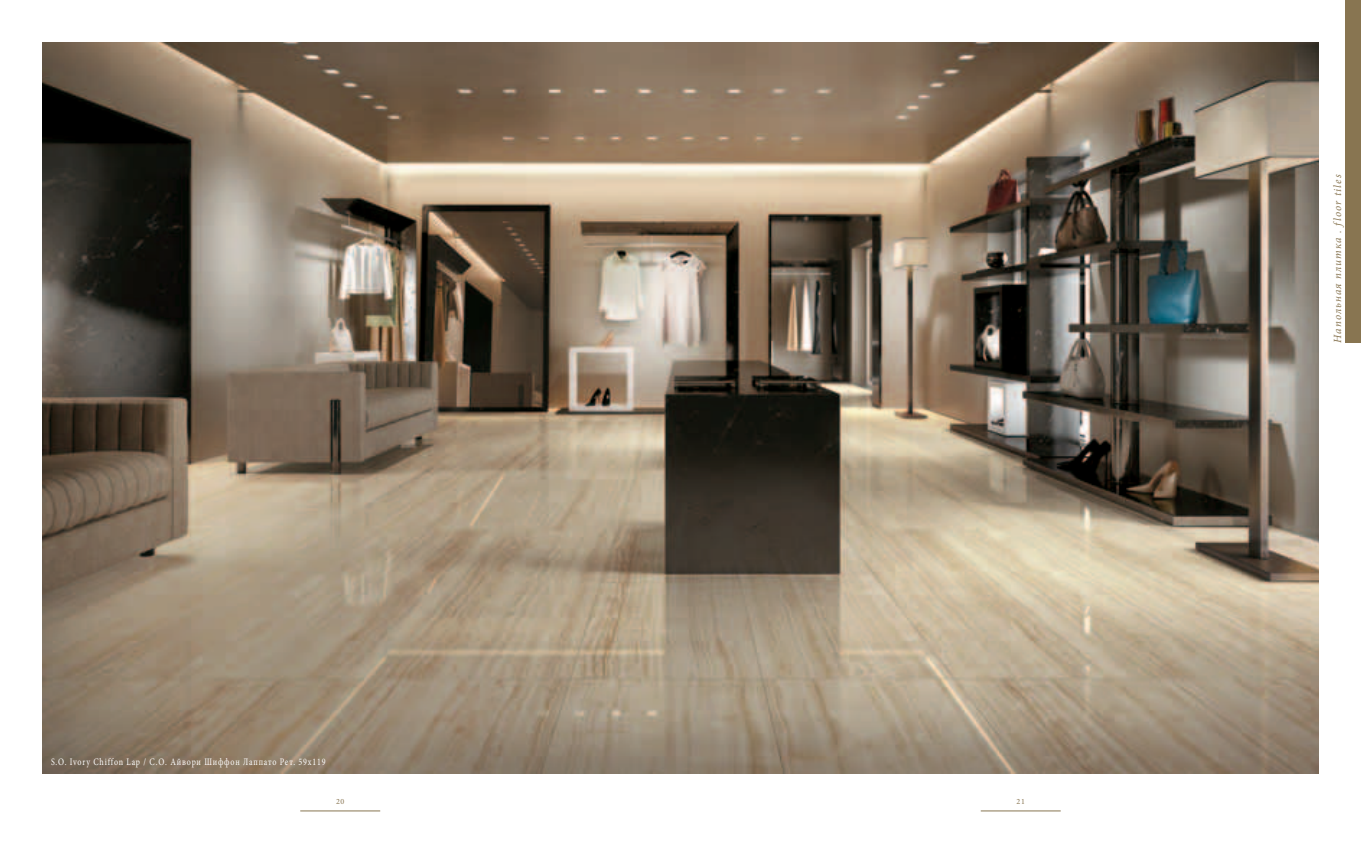
<style>
.page{position:relative;width:1361px;height:842px;background:#fff}
.page>*{position:absolute;margin:0;border:0;box-sizing:border-box;transform-origin:0 0}
.t1{font:italic 11px "Minion Pro";letter-spacing:.1em;color:#887551}
.t2{font:10px "Minion Pro";letter-spacing:.1em;color:#fff;scale:.8 1}
.t3{font:8px "Minion Pro";color:#887551}
</style>
<div class="page">
<img style="left:43px;top:43px;width:1275px;height:730px">
<div style="left:1345px;top:0;width:16px;height:343px;background:#887551"></div>
<hr style="left:300px;top:811px;width:80px;height:1px;background:#887551">
<hr style="left:981px;top:811px;width:79px;height:1px;background:#887551">
<p class="t2" style="left:51px;top:757px;width:345px">S.O. Ivory Chiffon Lap / С.О. Айвори Шиффон Лаппато Рет. 59x119</p>
<p class="t3" style="left:336px;top:799px;width:10px">20</p>
<p class="t3" style="left:1016px;top:799px;width:10px">21</p>
<p class="t1" style="left:1333px;top:343px;width:170px;rotate:-90deg">Haпoльнaя плиткa . floor tiles</p>
</div>
